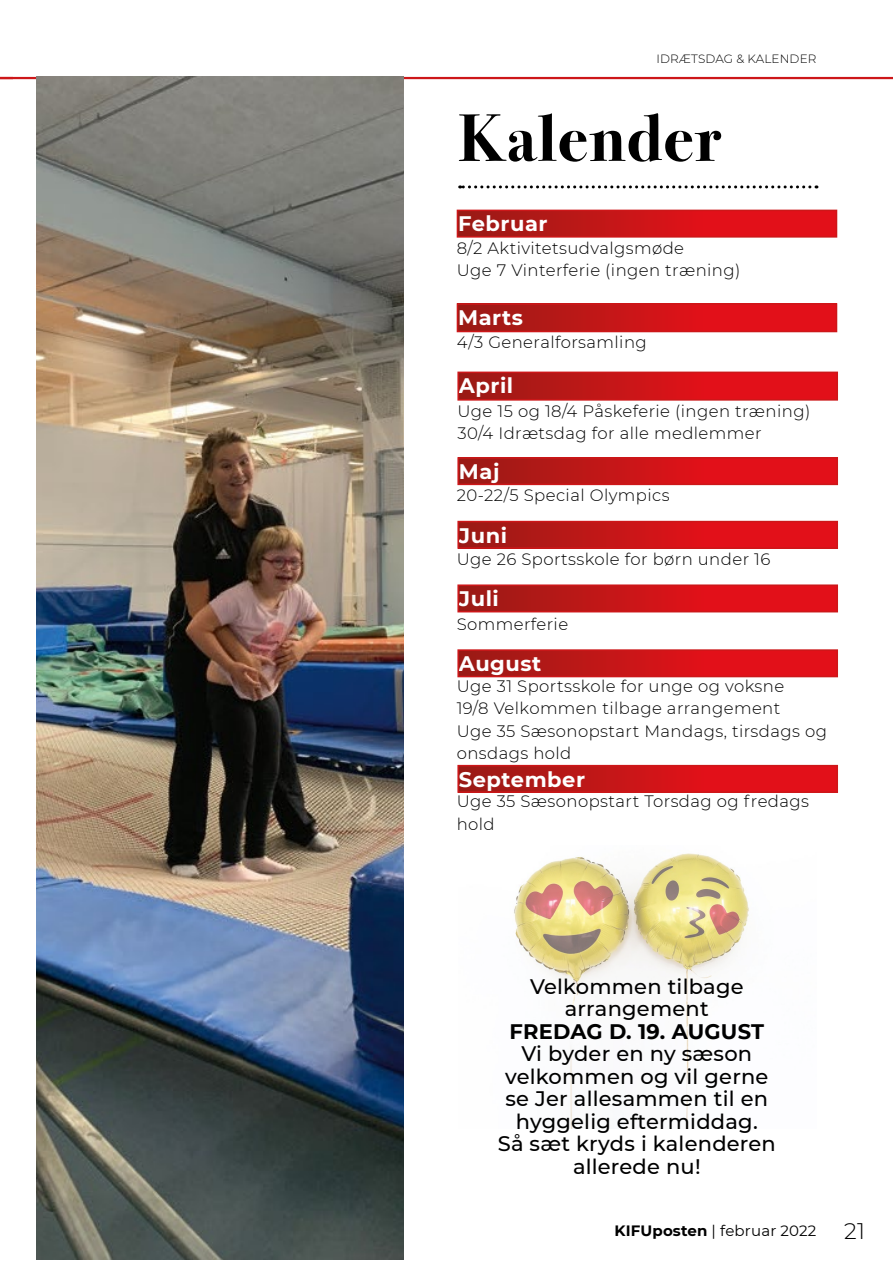
<style>
.page{position:relative;width:893px;height:1263px;background:#fff}
.page>*{position:absolute;margin:0;border:0;box-sizing:border-box;transform-origin:0 0}
.t1{font:700 67.5px "Bodoni Svty Two ITCTT";letter-spacing:.02em;color:#000}
.t2{font:500 21px/22.5px "Montserrat";letter-spacing:.01em;color:#000;text-align:center}
.t3{font:700 21px "Montserrat";letter-spacing:.025em;color:#fff}
.t4{font:700 21px "Montserrat";letter-spacing:.01em;color:#000}
.t5{font:300 16.5px/22.5px "Montserrat";letter-spacing:.025em;color:#000}
.t6{font:15px "Montserrat";letter-spacing:.01em;color:#000}
.t7{font:300 12px "Montserrat";letter-spacing:.01em;color:#000}
.s1{font-weight:700}
.s2{font-weight:300;font-size:22.5px}
</style>
<div class="page">
<hr style="left:0;top:77px;width:893px;height:2px;background:#cd1719">
<img style="left:36px;top:77px;width:368px;height:1182px">
<svg style="left:460px;top:185px;width:350px;height:3px"></svg>
<svg style="left:460px;top:460px;width:375px;height:22px;background:#c91417"></svg>
<div style="left:457px;top:457px;width:381px;height:28px;border:2px solid #cd1719"></div>
<svg style="left:460px;top:213px;width:374px;height:22px;background:#c91417"></svg>
<div style="left:457px;top:210px;width:380px;height:28px;border:2px solid #cd1719"></div>
<svg style="left:460px;top:375px;width:375px;height:23px;background:#c91417"></svg>
<div style="left:457px;top:372px;width:381px;height:29px;border:2px solid #cd1719"></div>
<svg style="left:460px;top:306px;width:374px;height:23px;background:#c91417"></svg>
<div style="left:457px;top:303px;width:380px;height:29px;border:2px solid #cd1719"></div>
<svg style="left:460px;top:587px;width:375px;height:22px;background:#c91417"></svg>
<div style="left:457px;top:584px;width:381px;height:28px;border:2px solid #cd1719"></div>
<svg style="left:460px;top:652px;width:375px;height:22px;background:#c91417"></svg>
<div style="left:457px;top:649px;width:381px;height:28px;border:2px solid #cd1719"></div>
<svg style="left:460px;top:524px;width:375px;height:22px;background:#c91417"></svg>
<div style="left:457px;top:521px;width:381px;height:28px;border:2px solid #cd1719"></div>
<svg style="left:460px;top:768px;width:375px;height:22px;background:#c91417"></svg>
<div style="left:457px;top:765px;width:381px;height:28px;border:2px solid #cd1719"></div>
<img style="left:514px;top:853px;width:235px;height:275px">
<p class="t7" style="left:656px;top:50px;width:161px">IDRÆTSDAG &amp; KALENDER</p>
<h1 class="t1" style="left:458px;top:82px;width:265px">Kalender</h1>
<p class="t3" style="left:458px;top:209px;width:91px">Februar</p>
<p class="t5" style="left:457px;top:236px;width:285px">8/2 Aktivitetsudvalgsmøde<br>Uge 7 Vinterferie (ingen træning)</p>
<p class="t3" style="left:458px;top:302px;width:66px">Marts</p>
<p class="t5" style="left:457px;top:331px;width:192px">4/3 Generalforsamling</p>
<p class="t3" style="left:459px;top:371px;width:56px">April</p>
<p class="t5" style="left:457px;top:399px;width:354px">Uge 15 og 18/4 Påskeferie (ingen træning)<br>30/4 Idrætsdag for alle medlemmer</p>
<p class="t3" style="left:459px;top:456px;width:42px">Maj</p>
<p class="t5" style="left:457px;top:483px;width:214px">20-22/5 Special Olympics</p>
<p class="t3" style="left:459px;top:520px;width:50px">Juni</p>
<p class="t5" style="left:457px;top:547px;width:315px">Uge 26 Sportsskole for børn under 16</p>
<p class="t3" style="left:459px;top:584px;width:42px">Juli</p>
<p class="t5" style="left:457px;top:612px;width:113px">Sommerferie</p>
<p class="t3" style="left:459px;top:648px;width:84px">August</p>
<p class="t5" style="left:457px;top:674px;width:372px">Uge 31 Sportsskole for unge og voksne<br>19/8 Velkommen tilbage arrangement<br>Uge 35 Sæsonopstart Mandags, tirsdags og onsdags hold</p>
<p class="t3" style="left:459px;top:764px;width:128px">September</p>
<p class="t5" style="left:457px;top:790px;width:354px">Uge 35 Sæsonopstart Torsdag og fredags hold</p>
<p class="t2" style="left:530px;top:974px;width:215px">Velkommen tilbage arrangement</p>
<p class="t4" style="left:510px;top:1016px;width:256px">FREDAG D. 19. AUGUST</p>
<p class="t2" style="left:498px;top:1041px;width:280px">Vi byder en ny sæson velkommen og vil gerne se Jer allesammen til en hyggelig eftermiddag.<br>Så sæt kryds i kalenderen allerede nu!</p>
<p class="t6" style="left:614px;top:1220px;width:252px"><span class="s1">KIFUposten</span> | februar 2022 <span class="s2">21</span></p>
</div>
